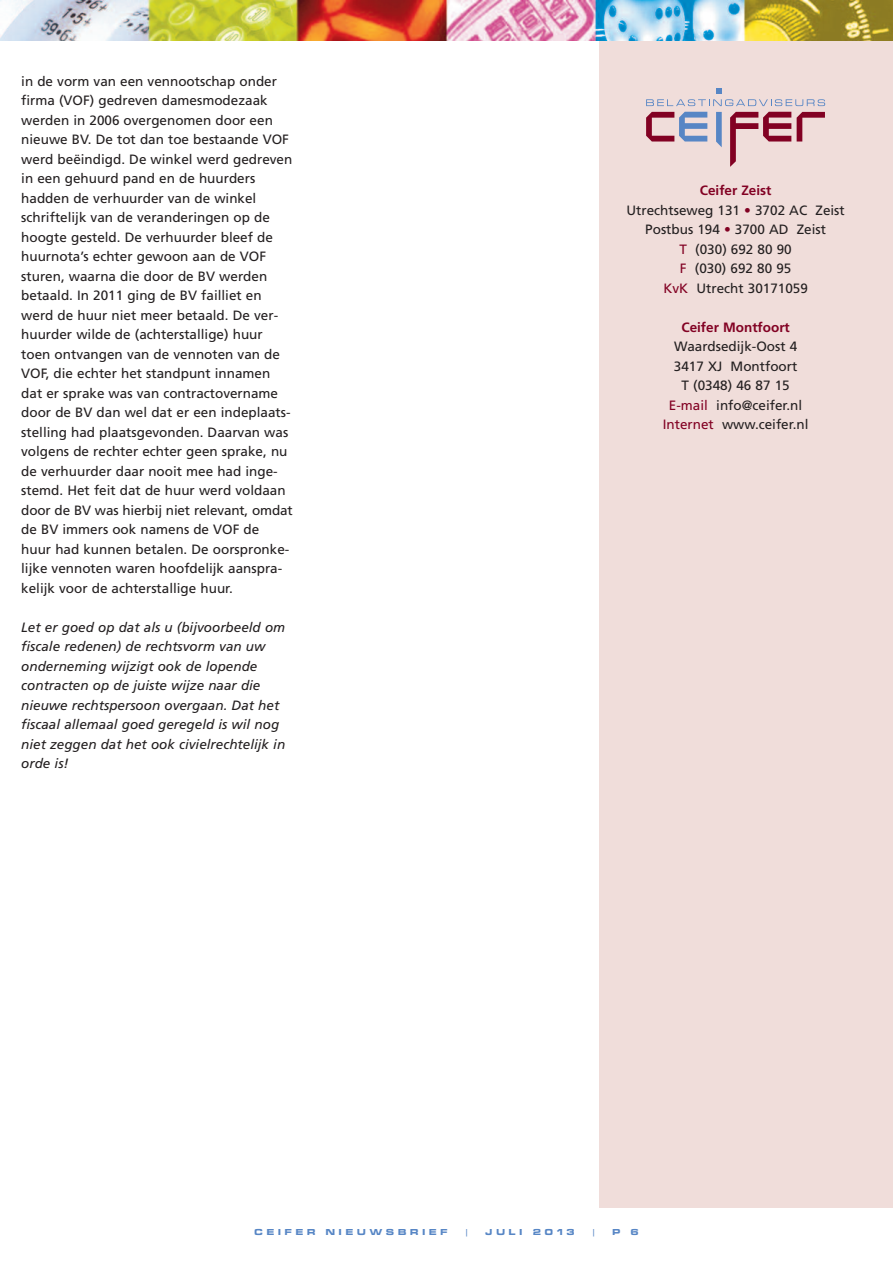
<style>
.page{position:relative;width:893px;height:1263px;background:#fff}
.page>*{position:absolute;margin:0;border:0;box-sizing:border-box;transform-origin:0 0}
.t1{font:13.5px/19.5px "Frutiger";color:#231f20;text-align:center}
.t2{font:italic 13.5px/19.5px "Frutiger";color:#231f20}
.t3{font:700 13.5px "Frutiger";color:#820123}
.t4{font:9px "Microgramma D Bold Exte";letter-spacing:.45em;color:#5786c5}
.t5{font:9px "Microgramma D Medi Exte";color:#5786c5}
.s1{font-weight:700;color:#820123}
.s2{color:#820123}
</style>
<div class="page">
<div style="left:600px;top:30px;width:293px;height:1178px;background:#f0ddda"></div>
<img style="left:0;top:0;width:893px;height:40px">
<svg style="left:646px;top:112px;width:61px;height:30px"></svg>
<svg style="left:730px;top:112px;width:61px;height:55px"></svg>
<svg style="left:797px;top:112px;width:28px;height:30px"></svg>
<svg style="left:716px;top:112px;width:6px;height:35px"></svg>
<svg style="left:646px;top:88px;width:179px;height:18px"></svg>
<p class="t1" style="left:21px;top:72px;width:273px;text-align:left">in de vorm van een vennootschap onder firma (VOF) gedreven damesmodezaak werden in 2006 overgenomen door een nieuwe BV. De tot dan toe bestaande VOF werd beëindigd. De winkel werd gedreven in een gehuurd pand en de huurders hadden de verhuurder van de winkel schriftelijk van de veranderingen op de hoogte gesteld. De verhuurder bleef de huurnota’s echter gewoon aan de VOF sturen, waarna die door de BV werden betaald. In 2011 ging de BV failliet en werd de huur niet meer betaald. De ver&shy;huurder wilde de (achterstallige) huur toen ontvangen van de vennoten van de VOF, die echter het standpunt innamen dat er sprake was van contractovername door de BV dan wel dat er een indeplaats&shy;stelling had plaatsgevonden. Daarvan was volgens de rechter echter geen sprake, nu de verhuurder daar nooit mee had inge&shy;stemd. Het feit dat de huur werd voldaan door de BV was hierbij niet relevant, omdat de BV immers ook namens de VOF de<br>huur had kunnen betalen. De oorspronke&shy;lijke vennoten waren hoofdelijk aanspra&shy;kelijk voor de achterstallige huur.</p>
<p class="t2" style="left:21px;top:618px;width:266px">Let er goed op dat als u (bijvoorbeeld om fiscale redenen) de rechtsvorm van uw onderneming wijzigt ook de lopende contracten op de juiste wijze naar die nieuwe rechtspersoon overgaan. Dat het fiscaal allemaal goed geregeld is wil nog niet zeggen dat het ook civielrechtelijk in orde is!</p>
<p class="t1" style="left:626px;top:182px;width:220px"><span class="s1">Ceifer Zeist<br></span>Utrechtseweg 131 <span class="s2">•</span> 3702 AC Zeist<br>Postbus 194 <span class="s2">•</span> 3700 AD Zeist<br><span class="s2">T</span> (030) 692 80 90<br><span class="s2">F</span> (030) 692 80 95<br><span class="s2">KvK</span> Utrecht 30171059</p>
<p class="t3" style="left:681px;top:322px;width:110px">Ceifer Montfoort</p>
<p class="t1" style="left:663px;top:338px;width:147px">Waardsedijk-Oost 4<br>3417 XJ Montfoort<br>T (0348) 46 87 15<br><span class="s2">E-mail</span> info@ceifer.nl<br><span class="s2">Internet</span> www.ceifer.nl</p>
<p class="t4" style="left:254px;top:1226px;width:194px">CEIFER NIEUWSBRIEF</p>
<p class="t5" style="left:464px;top:1226px;width:6px">|</p>
<p class="t4" style="left:485px;top:1226px;width:90px">JULI 2013</p>
<p class="t5" style="left:591px;top:1226px;width:6px">|</p>
<p class="t4" style="left:612px;top:1226px;width:28px">P 6</p>
</div>
